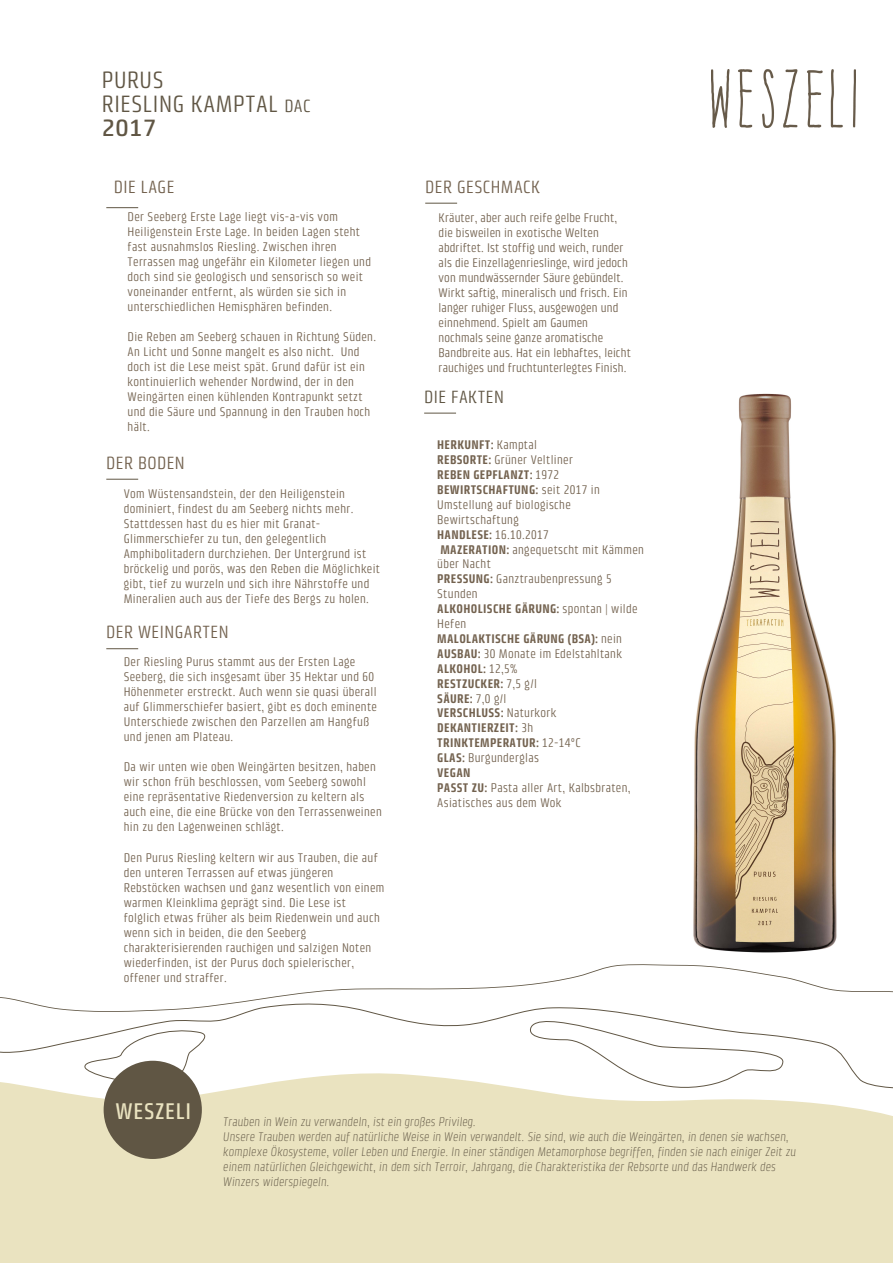
<style>
.page{position:relative;width:893px;height:1263px;background:#fff}
.page>*{position:absolute;margin:0;border:0;box-sizing:border-box;transform-origin:0 0}
.t1{font:condensed 24px/24px "Klint Pro";letter-spacing:.025em;color:#605644}
.t2{font:500 condensed 23.1px "Klint Pro";letter-spacing:.03em;color:#eae3c0}
.t3{font:condensed 18px "Klint Pro";letter-spacing:.025em;color:#73624f}
.t4{font:condensed 18px "Klint Pro";letter-spacing:.025em;color:#605644}
.t5{font:condensed 12.75px/15px "Klint Pro";letter-spacing:.025em;color:#73624f}
.t6{font:italic 300 condensed 12.75px/15px "Klint Pro";letter-spacing:.015em;color:#605644}
.s1{font-size:18px}
.s2{font-weight:500;font-stretch:normal}
.s3{font-weight:700}
</style>
<div class="page">
<div style="left:0;top:1097px;width:893px;height:166px;background:#eae3c0"></div>
<div style="left:104px;top:1061px;width:98px;height:98px;background:#605644;border-radius:50%"></div>
<hr style="left:425px;top:203px;width:32px;height:1px;background:#605644">
<hr style="left:106px;top:479px;width:32px;height:1px;background:#605644">
<hr style="left:106px;top:207px;width:32px;height:1px;background:#605644">
<img style="left:712px;top:70px;width:144px;height:58px">
<hr style="left:106px;top:648px;width:32px;height:1px;background:#605644">
<hr style="left:424px;top:413px;width:32px;height:1px;background:#605644">
<img style="left:693px;top:393px;width:144px;height:560px">
<svg style="left:0;top:964px;width:893px;height:37px"></svg>
<svg style="left:0;top:1001px;width:893px;height:96px"></svg>
<svg style="left:82px;top:1025px;width:132px;height:60px"></svg>
<svg style="left:527px;top:1006px;width:258px;height:83px"></svg>
<h1 class="t1" style="left:102px;top:68px;width:210px">PURUS<br>RIESLING KAMPTAL <span class="s1">DAC<br></span><span class="s2">2017</span></h1>
<h3 class="t3" style="left:114px;top:177px;width:62px">DIE LAGE</h3>
<p class="t5" style="left:128px;top:209px;width:245px">Der Seeberg Erste Lage liegt vis-a-vis vom Heiligenstein Erste Lage. In beiden Lagen steht fast ausnahmslos Riesling. Zwischen ihren Terrassen mag ungefähr ein Kilometer liegen und doch sind sie geologisch und sensorisch so weit voneinander entfernt, als würden sie sich in unterschiedlichen Hemisphären befinden.</p>
<p class="t5" style="left:128px;top:329px;width:250px">Die Reben am Seeberg schauen in Richtung Süden.<br>An Licht und Sonne mangelt es also nicht. Und doch ist die Lese meist spät. Grund dafür ist ein kontinuierlich wehender Nordwind, der in den Weingärten einen kühlenden Kontrapunkt setzt und die Säure und Spannung in den Trauben hoch hält.</p>
<p class="t3" style="left:106px;top:452px;width:80px">DER BODEN</p>
<p class="t5" style="left:124px;top:486px;width:258px">Vom Wüstensandstein, der den Heiligenstein dominiert, findest du am Seeberg nichts mehr.<br>Stattdessen hast du es hier mit Granat-Glimmerschiefer zu tun, den gelegentlich Amphibolitadern durchziehen. Der Untergrund ist bröckelig und porös, was den Reben die Möglichkeit gibt, tief zu wurzeln und sich ihre Nährstoffe und Mineralien auch aus der Tiefe des Bergs zu holen.</p>
<h3 class="t3" style="left:106px;top:622px;width:124px">DER WEINGARTEN</h3>
<p class="t5" style="left:124px;top:654px;width:255px">Der Riesling Purus stammt aus der Ersten Lage Seeberg, die sich insgesamt über 35 Hektar und 60<br>Höhenmeter erstreckt. Auch wenn sie quasi überall auf Glimmerschiefer basiert, gibt es doch eminente Unterschiede zwischen den Parzellen am Hangfuß und jenen am Plateau.</p>
<p class="t5" style="left:124px;top:759px;width:260px">Da wir unten wie oben Weingärten besitzen, haben wir schon früh beschlossen, vom Seeberg sowohl eine repräsentative Riedenversion zu keltern als auch eine, die eine Brücke von den Terrassenweinen hin zu den Lagenweinen schlägt.</p>
<p class="t5" style="left:124px;top:849px;width:262px">Den Purus Riesling keltern wir aus Trauben, die auf den unteren Terrassen auf etwas jüngeren Rebstöcken wachsen und ganz wesentlich von einem warmen Kleinklima geprägt sind. Die Lese ist folglich etwas früher als beim Riedenwein und auch wenn sich in beiden, die den Seeberg charakterisierenden rauchigen und salzigen Noten wiederfinden, ist der Purus doch spielerischer, offener und straffer.</p>
<p class="t3" style="left:425px;top:176px;width:117px">DER GESCHMACK</p>
<p class="t5" style="left:439px;top:211px;width:194px">Kräuter, aber auch reife gelbe Frucht, die bisweilen in exotische Welten abdriftet. Ist stoffig und weich, runder als die Einzellagenrieslinge, wird jedoch von mundwässernder Säure gebündelt.<br>Wirkt saftig, mineralisch und frisch. Ein langer ruhiger Fluss, ausgewogen und einnehmend. Spielt am Gaumen nochmals seine ganze aromatische Bandbreite aus. Hat ein lebhaftes, leicht rauchiges und fruchtunterlegtes Finish.</p>
<h3 class="t4" style="left:424px;top:386px;width:81px">DIE FAKTEN</h3>
<p class="t5" style="left:437px;top:437px;width:208px"><span class="s3">HERKUNFT:</span> Kamptal<br><span class="s3">REBSORTE:</span> Grüner Veltliner<br><span class="s3">REBEN GEPFLANZT:</span> 1972<br><span class="s3">BEWIRTSCHAFTUNG:</span> seit 2017 in<br>Umstellung auf biologische<br>Bewirtschaftung<br><span class="s3">HANDLESE:</span> 16.10.2017<br><span class="s3">MAZERATION:</span> angequetscht mit Kämmen über Nacht<br><span class="s3">PRESSUNG:</span> Ganztraubenpressung 5<br>Stunden<br><span class="s3">ALKOHOLISCHE GÄRUNG:</span> spontan | wilde<br>Hefen<br><span class="s3">MALOLAKTISCHE GÄRUNG (BSA):</span> nein<br><span class="s3">AUSBAU:</span> 30 Monate im Edelstahltank<br><span class="s3">ALKOHOL:</span> 12,5%<br><span class="s3">RESTZUCKER:</span> 7,5 g/l<br><span class="s3">SÄURE:</span> 7,0 g/l<br><span class="s3">VERSCHLUSS:</span> Naturkork<br><span class="s3">DEKANTIERZEIT:</span> 3h<br><span class="s3">TRINKTEMPERATUR:</span> 12-14°C<br><span class="s3">GLAS:</span> Burgunderglas<br><span class="s3">VEGAN<br>PASST ZU:</span> Pasta aller Art, Kalbsbraten,<br>Asiatisches aus dem Wok</p>
<h2 class="t2" style="left:115px;top:1098px;width:77px">WESZELI</h2>
<p class="t6" style="left:223px;top:1114px;width:574px">Trauben in Wein zu verwandeln, ist ein großes Privileg.<br>Unsere Trauben werden auf natürliche Weise in Wein verwandelt. Sie sind, wie auch die Weingärten, in denen sie wachsen, komplexe Ökosysteme, voller Leben und Energie. In einer ständigen Metamorphose begriffen, finden sie nach einiger Zeit zu einem natürlichen Gleichgewicht, in dem sich Terroir, Jahrgang, die Charakteristika der Rebsorte und das Handwerk des Winzers widerspiegeln.</p>
</div>
